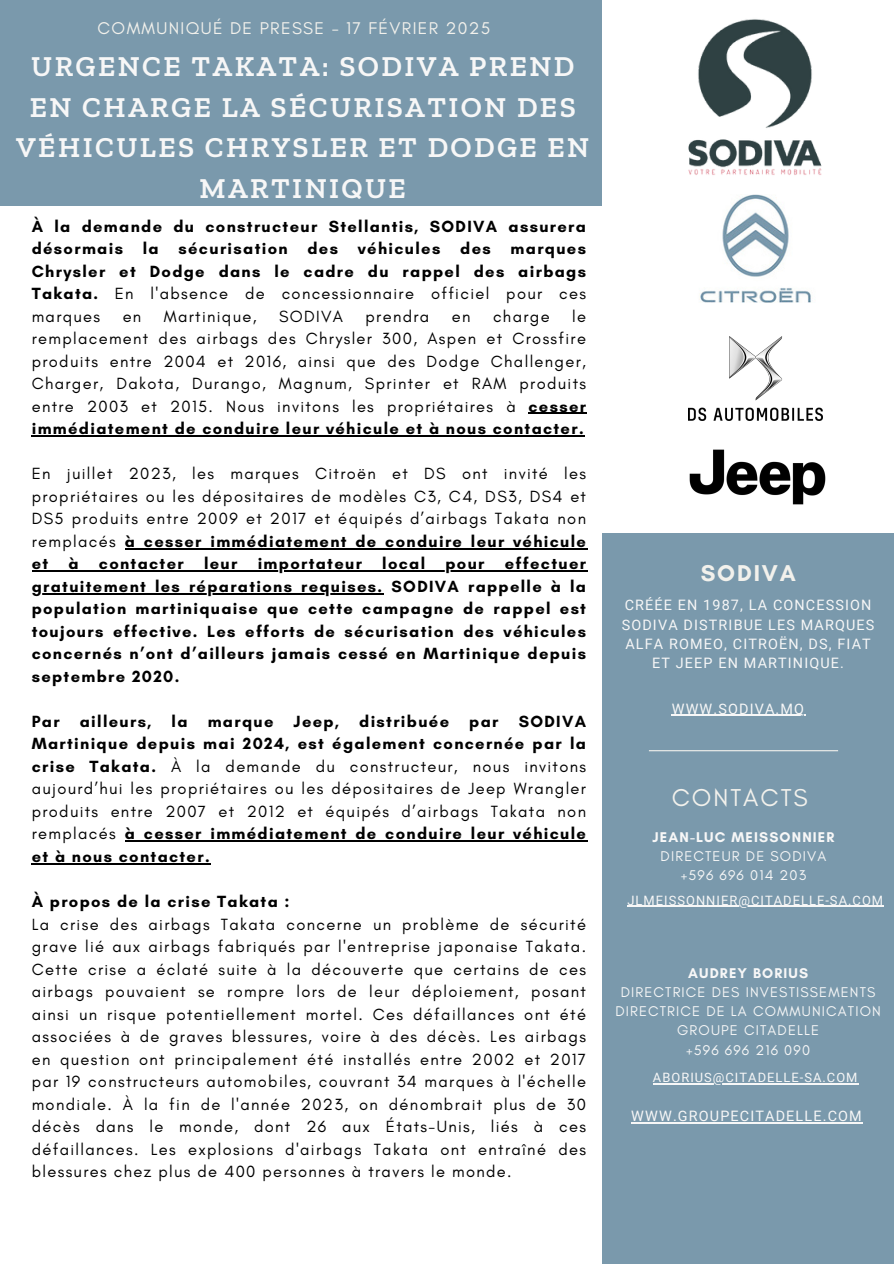
<style>
.page{position:relative;width:894px;height:1264px;background:#fff}
.page>*{position:absolute;margin:0;border:0;box-sizing:border-box;transform-origin:0 0}
.t1{font:600 29.4px/40.5px "Zilla Slab";letter-spacing:.08em;color:#f7f7f7;text-align:center}
.t2{font:24.75px "Glacial Indifference";letter-spacing:.08em;color:#f2f1ec}
.t3{font:700 23.25px "Glacial Indifference";letter-spacing:.08em;color:#f2f1ec}
.t4{font:17.25px "Glacial Indifference";letter-spacing:.08em;color:#f2f1ec}
.t5{font:16.5px/22.5px "Glacial Indifference";letter-spacing:.08em;color:#000;text-align:justify}
.t6{font:700 16.5px/22.5px "Glacial Indifference";letter-spacing:.08em;color:#000;text-align:justify}
.t7{font:14.4px/19.2px "Glacial Indifference";letter-spacing:.08em;color:#f7f7f7;text-align:center}
.t8{font:14.4px/19.2px "Roboto";letter-spacing:.08em;color:#f7f7f7;text-align:center}
.t9{font:12.9px "Roboto";letter-spacing:.08em;color:#f7f7f7}
.s1{font-weight:400}
.s2{font-weight:700}
</style>
<div class="page">
<div style="left:0;top:0;width:808px;height:205px;background:#7a99ac"></div>
<div style="left:602px;top:533px;width:291px;height:730px;background:#7a99ac"></div>
<hr style="left:648px;top:750px;width:189px;height:1px;background:#f2f1ec">
<div style="left:602px;top:0;width:291px;height:215px;background:#fff"></div>
<img style="left:688px;top:19px;width:134px;height:156px">
<img style="left:688px;top:336px;width:133px;height:85px">
<img style="left:699px;top:194px;width:112px;height:108px">
<img style="left:689px;top:449px;width:137px;height:56px">
<hr style="left:528px;top:413px;width:59px;height:1px;background:#000">
<hr style="left:32px;top:435px;width:552px;height:1px;background:#000">
<hr style="left:125px;top:548px;width:462px;height:1px;background:#000">
<hr style="left:32px;top:570px;width:555px;height:1px;background:#000">
<hr style="left:32px;top:593px;width:351px;height:1px;background:#000">
<hr style="left:125px;top:840px;width:462px;height:1px;background:#000">
<hr style="left:32px;top:863px;width:179px;height:1px;background:#000">
<hr style="left:631px;top:1122px;width:231px;height:1px;background:#f7f7f7">
<hr style="left:652px;top:1083px;width:206px;height:1px;background:#f7f7f7">
<hr style="left:627px;top:905px;width:256px;height:1px;background:#f7f7f7">
<hr style="left:671px;top:714px;width:57px;height:2px;background:#f7f7f7">
<hr style="left:728px;top:714px;width:77px;height:2px;background:#f7f7f7">
<h5 class="t4" style="left:98px;top:18px;width:394px">COMMUNIQUÉ DE PRESSE - 17 FÉVRIER 2025</h5>
<h5 class="t1" style="left:16px;top:46px;width:574px">URGENCE TAKATA: SODIVA PREND<br>EN CHARGE LA SÉCURISATION DES<br>VÉHICULES CHRYSLER ET DODGE EN<br>MARTINIQUE</h5>
<p class="t6" style="left:32px;top:215px;width:555px">À la demande du constructeur Stellantis, SODIVA assurera désormais la sécurisation des véhicules des marques Chrysler et Dodge dans le cadre du rappel des airbags Takata. <span class="s1">En l'absence de concessionnaire officiel pour ces marques</span></p>
<p class="t5" style="left:32px;top:305px;width:555px;text-indent:540px">le remplacement des airbags des Chrysler 300, Aspen et Crossfire produits entre 2004 et 2016, ainsi que des Dodge Challenger, Charger, Dakota, Durango, Magnum, Sprinter et RAM produits entre 2003 et 2015. Nous invitons les propriétaires à <span class="s2">cesser immédiatement de conduire leur véhicule et à nous contacter.</span></p>
<h4 class="t5" style="left:32px;top:462px;width:555px">En juillet 2023, les marques Citroën et DS ont invité les propriétaires ou les dépositaires de modèles C3, C4, DS3, DS4 et DS5 produits entre 2009 et 2017 et équipés d’airbags Takata non remplacés <span class="s2">à cesser immédiatement de conduire leur véhicule</span></h4>
<p class="t6" style="left:32px;top:552px;width:555px">et à contacter leur importateur local pour effectuer</p>
<h1 class="t6" style="left:32px;top:575px;width:555px">gratuitement les réparations requises. SODIVA rappelle à la population martiniquaise que cette campagne de rappel est toujours effective. Les efforts de sécurisation des véhicules concernés n’ont d’ailleurs jamais cessé en Martinique depuis septembre 2020.</h1>
<h1 class="t5" style="left:32px;top:710px;width:555px"><span class="s2">Par ailleurs, la marque Jeep, distribuée par SODIVA Martinique depuis mai 2024, est également concernée par la crise Takata.</span> À la demande du constructeur, nous invitons aujourd’hui les propriétaires ou les dépositaires de Jeep Wrangler produits entre 2007 et 2012 et équipés d’airbags Takata non</h1>
<p class="t6" style="left:32px;top:822px;width:555px"><span class="s1">remplacés</span> à cesser immédiatement de conduire leur véhicule et à nous contacter.</p>
<p class="t5" style="left:32px;top:890px;width:555px;text-align:left"><span class="s2">À propos de la crise Takata :<br></span>La crise des airbags Takata concerne un problème de sécurité grave lié aux airbags fabriqués par l'entreprise japonaise Takata.<br>Cette crise a éclaté suite à la découverte que certains de ces airbags pouvaient se rompre lors de leur déploiement, posant ainsi un risque potentiellement mortel. Ces défaillances ont été</p>
<h5 class="t5" style="left:32px;top:1025px;width:555px">associées à de graves blessures, voire à des décès. Les airbags en question ont principalement été installés entre 2002 et 2017 par 19 constructeurs automobiles, couvrant 34 marques à l'échelle mondiale. À la fin de l'année 2023, on dénombrait plus de 30 décès dans le monde, dont 26 aux États-Unis, liés à ces défaillances. Les explosions d'airbags Takata ont entraîné des blessures chez plus de 400 personnes à travers le monde.</h5>
<p class="t5" style="left:123px;top:305px;width:20px">en</p>
<p class="t5" style="left:164px;top:305px;width:94px">Martinique,</p>
<p class="t5" style="left:279px;top:305px;width:66px">SODIVA</p>
<p class="t5" style="left:365px;top:305px;width:65px">prendra</p>
<p class="t5" style="left:451px;top:305px;width:20px">en</p>
<p class="t5" style="left:493px;top:305px;width:58px">charge</p>
<h6 class="t3" style="left:700px;top:559px;width:97px">SODIVA</h6>
<p class="t8" style="left:621px;top:596px;width:254px">CRÉÉE EN 1987, LA CONCESSION<br>SODIVA DISTRIBUE LES MARQUES<br>ALFA ROMEO, CITROËN, DS, FIAT<br>ET JEEP EN MARTINIQUE.</p>
<h6 class="t8" style="left:671px;top:699px;width:134px">WWW.SODIVA.MQ</h6>
<p class="t2" style="left:671px;top:782px;width:137px">CONTACTS</p>
<p class="t7" style="left:652px;top:827px;width:183px"><span class="s2">JEAN-LUC MEISSONNIER<br></span>DIRECTEUR DE SODIVA +596 696 014 203</p>
<h3 class="t9" style="left:627px;top:892px;width:257px">JLMEISSONNIER@CITADELLE-SA.COM</h3>
<h5 class="t7" style="left:615px;top:963px;width:267px"><span class="s2">AUDREY BORIUS<br></span>DIRECTRICE DES INVESTISSEMENTS<br>DIRECTRICE DE LA COMMUNICATION<br>GROUPE CITADELLE<br>+596 696 216 090</h5>
<h6 class="t9" style="left:652px;top:1070px;width:206px">ABORIUS@CITADELLE-SA.COM</h6>
<p class="t8" style="left:631px;top:1106px;width:232px">WWW.GROUPECITADELLE.COM</p>
</div>
